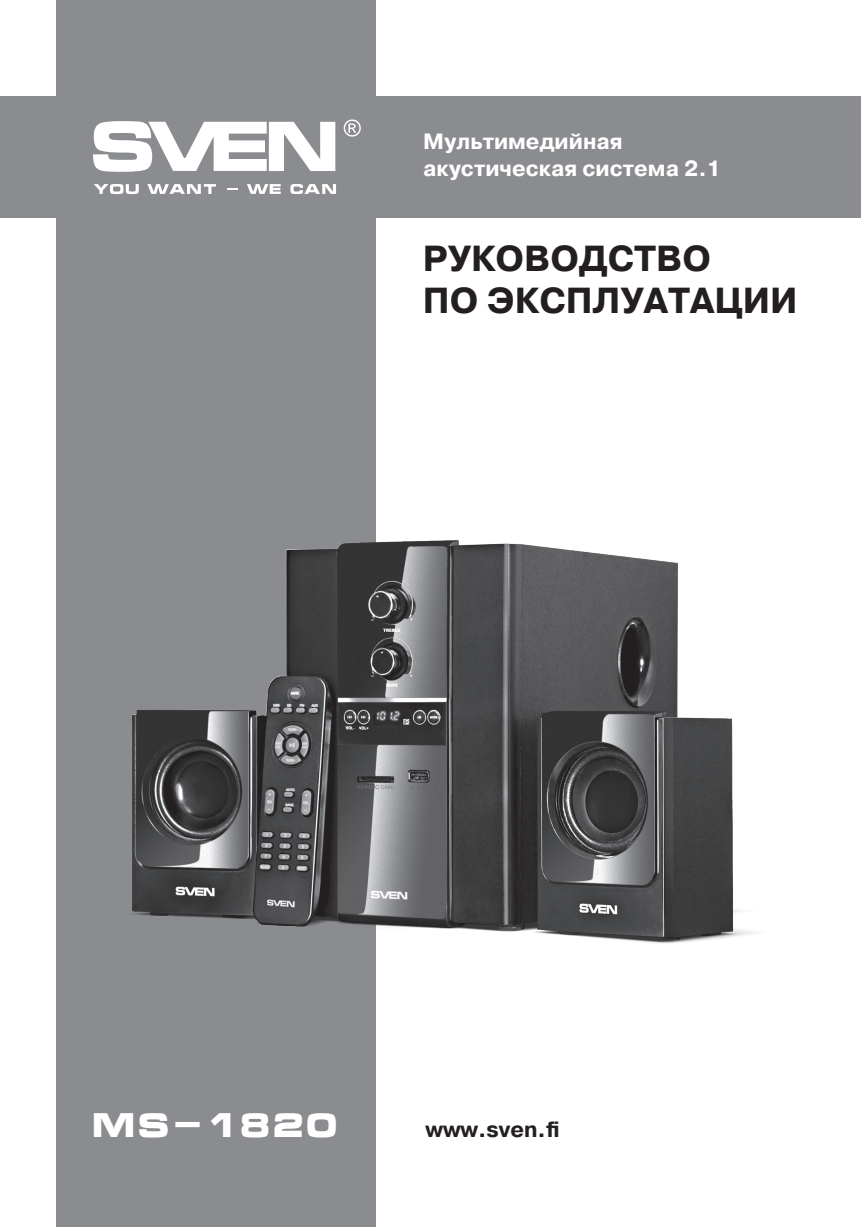
<style>
.page{position:relative;width:861px;height:1227px;background:#fff}
.page>*{position:absolute;margin:0;border:0;box-sizing:border-box;transform-origin:0 0}
.t1{font:700 36px/41.8px "Pragmatica";color:#231f20}
.t2{font:700 33.2px "Micra";color:#fff}
.t3{font:700 22px/26.4px "Pragmatica";color:#fff}
.t4{font:700 22px "Pragmatica";color:#231f20}
</style>
<div class="page">
<div style="left:0;top:96px;width:861px;height:121px;background:#8a8c8f"></div>
<div style="left:56px;top:0;width:320px;height:1227px;background:#8a8c8f"></div>
<svg style="left:93px;top:121px;width:242px;height:51px"></svg>
<svg style="left:344px;top:119px;width:17px;height:18px"></svg>
<svg style="left:94px;top:184px;width:45px;height:10px"></svg>
<svg style="left:147px;top:184px;width:69px;height:10px"></svg>
<svg style="left:227px;top:188px;width:10px;height:2px"></svg>
<svg style="left:247px;top:184px;width:34px;height:10px"></svg>
<svg style="left:290px;top:184px;width:46px;height:10px"></svg>
<img style="left:132px;top:540px;width:626px;height:403px">
<p class="t3" style="left:423px;top:129px;width:299px">Мультимедийная акустическая система 2.1</p>
<h1 class="t1" style="left:423px;top:238px;width:376px">РУКОВОДСТВО<br>ПО ЭКСПЛУАТАЦИИ</h1>
<h2 class="t2" style="left:91px;top:1107px;width:249px">MS-1820</h2>
<p class="t4" style="left:425px;top:1115px;width:136px">www.sven.fi</p>
</div>
